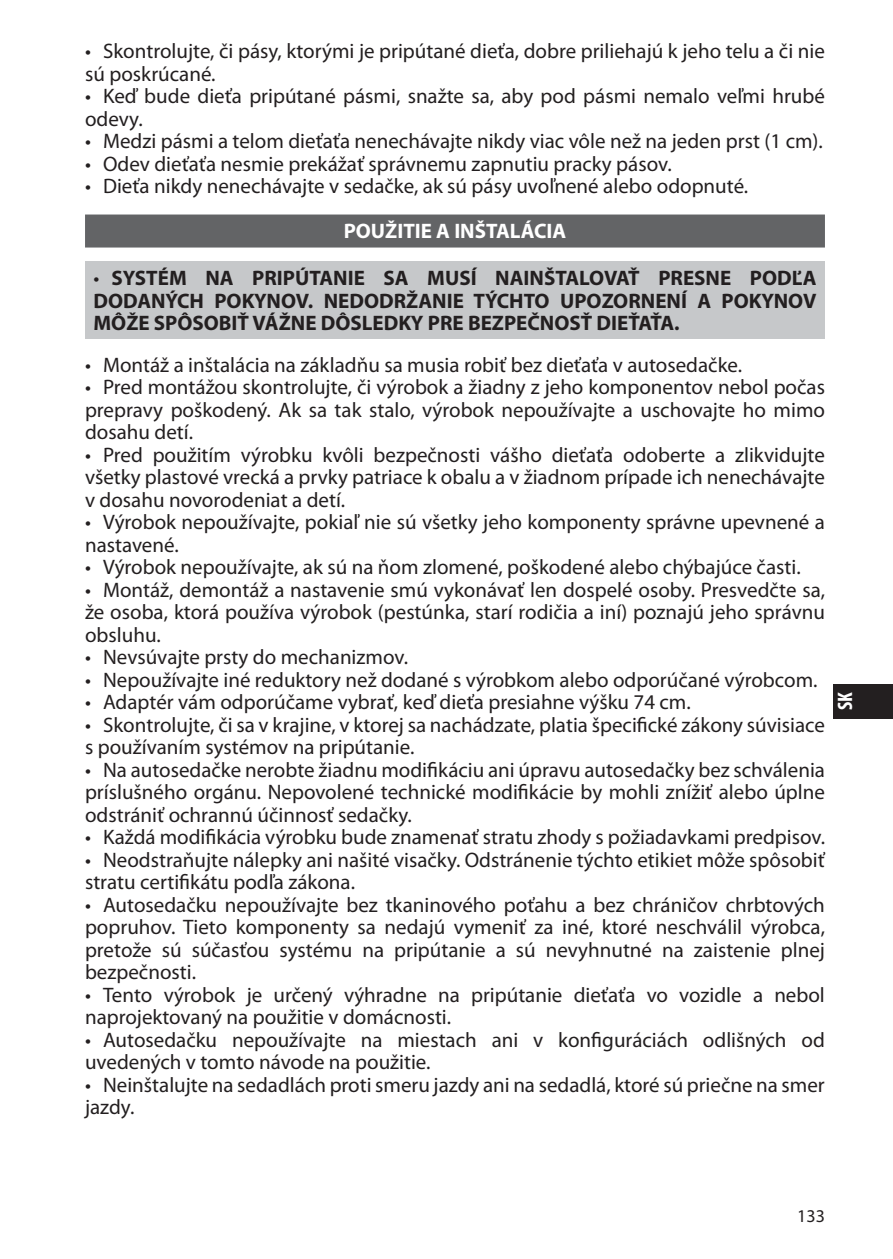
<style>
.page{position:relative;width:893px;height:1259px;background:#fff}
.page>*{position:absolute;margin:0;border:0;box-sizing:border-box;transform-origin:0 0}
.t1{font:21px/22.5px "Myriad Pro";color:#231f20}
.t2{font:700 21px/22.5px "Myriad Pro";color:#231f20;text-align:justify}
.t3{font:700 21px "Myriad Pro";color:#fff}
.t4{font:700 condensed 21px "Myriad Pro";color:#fff}
.t5{font:18px "Myriad Pro";color:#231f20}
.s1{font-weight:400}
</style>
<div class="page">
<div style="left:833px;top:684px;width:60px;height:34px;background:#231f20"></div>
<div style="left:85px;top:214px;width:740px;height:33px;background:#636466"></div>
<div style="left:85px;top:261px;width:740px;height:78px;background:#c6c8ca"></div>
<p class="t1" style="left:85px;top:41px;width:741px">• Skontrolujte, či pásy, ktorými je pripútané dieťa, dobre priliehajú k jeho telu a či nie sú poskrúcané.</p>
<p class="t1" style="left:85px;top:86px;width:741px">• Keď bude dieťa pripútané pásmi, snažte sa, aby pod pásmi nemalo veľmi hrubé odevy.</p>
<p class="t1" style="left:85px;top:131px;width:739px">• Medzi pásmi a telom dieťaťa nenechávajte nikdy viac vôle než na jeden prst (1 cm).</p>
<p class="t1" style="left:85px;top:154px;width:588px">• Odev dieťaťa nesmie prekážať správnemu zapnutiu pracky pásov.</p>
<p class="t1" style="left:85px;top:176px;width:665px">• Dieťa nikdy nenechávajte v sedačke, ak sú pásy uvoľnené alebo odopnuté.</p>
<p class="t3" style="left:344px;top:223px;width:224px">POUŽITIE A INŠTALÁCIA</p>
<p class="t2" style="left:94px;top:268px;width:724px"><span class="s1">•</span> SYSTÉM NA PRIPÚTANIE SA MUSÍ NAINŠTALOVAŤ PRESNE PODĽA DODANÝCH POKYNOV. NEDODRŽANIE TÝCHTO UPOZORNENÍ A POKYNOV MÔŽE SPÔSOBIŤ VÁŽNE DÔSLEDKY PRE BEZPEČNOSŤ DIEŤAŤA.</p>
<p class="t1" style="left:85px;top:355px;width:659px">• Montáž a inštalácia na základňu sa musia robiť bez dieťaťa v autosedačke.</p>
<p class="t1" style="left:85px;top:377px;width:741px;text-align:justify">• Pred montážou skontrolujte, či výrobok a žiadny z jeho komponentov nebol počas prepravy poškodený. Ak sa tak stalo, výrobok nepoužívajte a uschovajte ho mimo dosahu detí.</p>
<p class="t1" style="left:85px;top:445px;width:741px;text-align:justify">• Pred použitím výrobku kvôli bezpečnosti vášho dieťaťa odoberte a zlikvidujte všetky plastové vrecká a prvky patriace k obalu a v žiadnom prípade ich nenechávajte v dosahu novorodeniat a detí.</p>
<p class="t1" style="left:85px;top:512px;width:741px">• Výrobok nepoužívajte, pokiaľ nie sú všetky jeho komponenty správne upevnené a nastavené.</p>
<p class="t1" style="left:85px;top:557px;width:717px">• Výrobok nepoužívajte, ak sú na ňom zlomené, poškodené alebo chýbajúce časti.</p>
<p class="t1" style="left:85px;top:580px;width:742px;text-align:justify">• Montáž, demontáž a nastavenie smú vykonávať len dospelé osoby. Presvedčte sa, že osoba, ktorá používa výrobok (pestúnka, starí rodičia a iní) poznajú jeho správnu obsluhu.</p>
<p class="t1" style="left:85px;top:647px;width:325px">• Nevsúvajte prsty do mechanizmov.</p>
<p class="t1" style="left:85px;top:670px;width:734px">• Nepoužívajte iné reduktory než dodané s výrobkom alebo odporúčané výrobcom.</p>
<p class="t1" style="left:85px;top:692px;width:607px">• Adaptér vám odporúčame vybrať, keď dieťa presiahne výšku 74 cm.</p>
<p class="t1" style="left:85px;top:715px;width:741px">• Skontrolujte, či sa v krajine, v ktorej sa nachádzate, platia špecifické zákony súvisiace s používaním systémov na pripútanie.</p>
<p class="t1" style="left:85px;top:760px;width:741px;text-align:justify">• Na autosedačke nerobte žiadnu modifikáciu ani úpravu autosedačky bez schválenia príslušného orgánu. Nepovolené technické modifikácie by mohli znížiť alebo úplne odstrániť ochrannú účinnosť sedačky.</p>
<p class="t1" style="left:85px;top:827px;width:741px">• Každá modifikácia výrobku bude znamenať stratu zhody s požiadavkami predpisov.</p>
<p class="t1" style="left:85px;top:850px;width:741px">• Neodstraňujte nálepky ani našité visačky. Odstránenie týchto etikiet môže spôsobiť stratu certifikátu podľa zákona.</p>
<p class="t1" style="left:85px;top:895px;width:741px;text-align:justify">• Autosedačku nepoužívajte bez tkaninového poťahu a bez chráničov chrbtových popruhov. Tieto komponenty sa nedajú vymeniť za iné, ktoré neschválil výrobca, pretože sú súčasťou systému na pripútanie a sú nevyhnutné na zaistenie plnej bezpečnosti.</p>
<p class="t1" style="left:85px;top:985px;width:741px">• Tento výrobok je určený výhradne na pripútanie dieťaťa vo vozidle a nebol naprojektovaný na použitie v domácnosti.</p>
<p class="t1" style="left:85px;top:1030px;width:741px">• Autosedačku nepoužívajte na miestach ani v konfiguráciách odlišných od uvedených v tomto návode na použitie.</p>
<p class="t1" style="left:85px;top:1075px;width:741px">• Neinštalujte na sedadlách proti smeru jazdy ani na sedadlá, ktoré sú priečne na smer jazdy.</p>
<p class="t4" style="left:833px;top:710px;width:19px;rotate:-90deg">SK</p>
<p class="t5" style="left:797px;top:1208px;width:29px">133</p>
</div>
